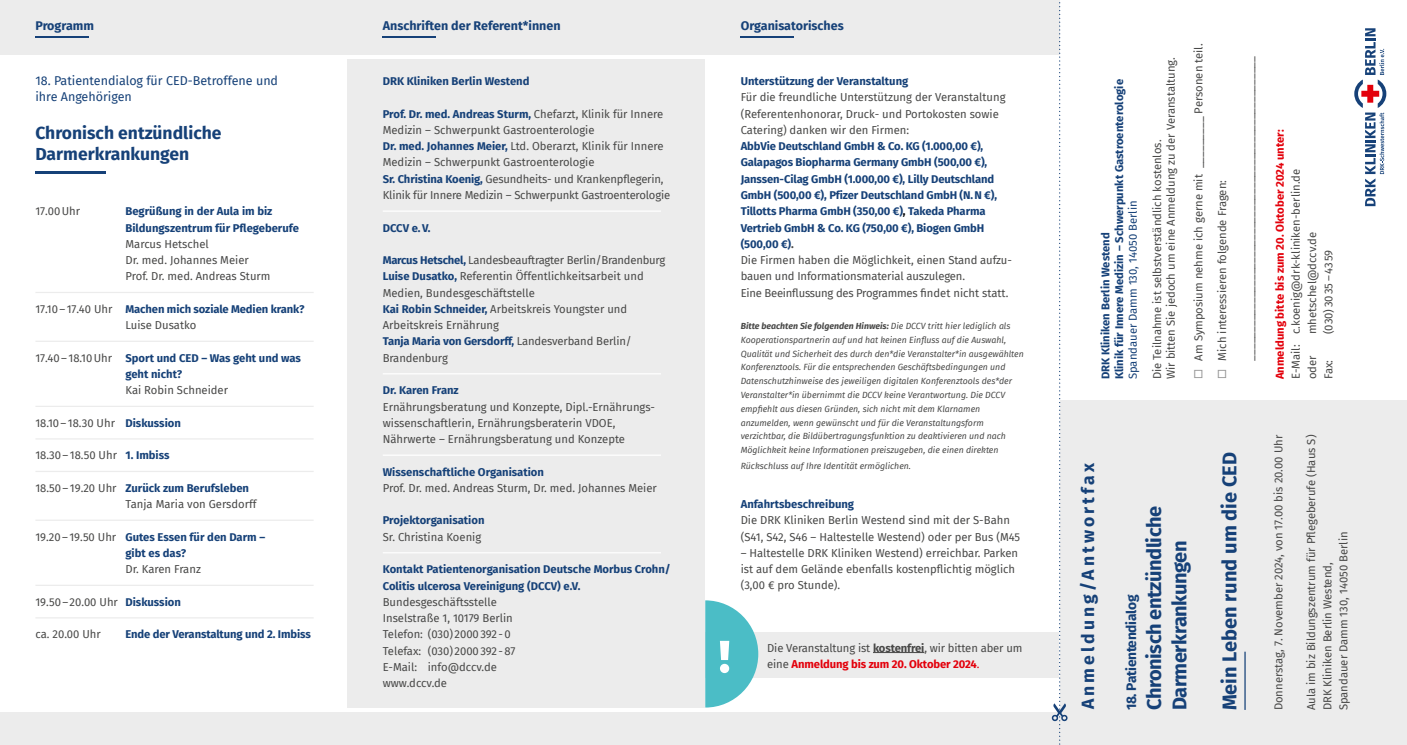
<style>
.page{position:relative;width:1407px;height:745px;background:#fff}
.page>*{position:absolute;margin:0;border:0;box-sizing:border-box;transform-origin:0 0}
.t1{font:700 20px/25px "Fira Sans";letter-spacing:-.02em;color:#164178}
.t2{font:700 20px "Fira Sans";color:#164178}
.t3{font:700 17.5px/21.2px "Fira Sans";color:#164178}
.t4{font:700 17.5px "Fira Sans";letter-spacing:.175em;color:#164178}
.t5{font:700 13.75px "Fira Sans";letter-spacing:-.02em;color:#164178}
.t6{font:12.5px/16.2px "Fira Sans";color:#164178}
.t7{font:700 12.5px "Fira Sans";color:#164178}
.t8{font:11.25px/16.2px "Fira Sans";color:#484847}
.t9{font:700 11.25px/16.2px "Fira Sans";letter-spacing:-.01em;color:#164178}
.t10{font:700 11.25px "Fira Sans";color:#e3000b}
.t11{font:11.25px "Fira Sans";color:#164178}
.t12{font:italic 8.75px/13.8px "Fira Sans";color:#484847}
.s1{font-weight:400;color:#484847}
.s2{font-weight:700;color:#164178}
.s3{color:#000}
.s4{color:#484847}
.s5{font-weight:700}
.s6{font-weight:700;color:#e3000b}
.s7{color:#e3000b}
.s8{color:#919191}
</style>
<div class="page">
<div style="left:705px;top:631px;width:354px;height:45px;background:#ececec"></div>
<div style="left:1060px;top:400px;width:347px;height:344px;background:#ececec"></div>
<svg style="left:1354px;top:28px;width:32px;height:178px"></svg>
<hr style="left:35px;top:171px;width:71px;height:2px;background:#164178">
<hr style="left:35px;top:291px;width:279px;height:2px;background:#ececec">
<hr style="left:35px;top:340px;width:279px;height:1px;background:#ececec">
<hr style="left:35px;top:405px;width:279px;height:1px;background:#ececec">
<hr style="left:35px;top:438px;width:279px;height:1px;background:#ececec">
<hr style="left:35px;top:470px;width:279px;height:1px;background:#ececec">
<hr style="left:35px;top:519px;width:279px;height:1px;background:#ececec">
<hr style="left:35px;top:584px;width:279px;height:1px;background:#ececec">
<hr style="left:35px;top:616px;width:279px;height:2px;background:#ececec">
<div style="left:0;top:711px;width:1059px;height:33px;background:#ececec"></div>
<div style="left:347px;top:59px;width:358px;height:648px;background:#ececec"></div>
<div style="left:0;top:0;width:1059px;height:55px;background:#ececec"></div>
<hr style="left:383px;top:36px;width:53px;height:2px;background:#164178">
<hr style="left:35px;top:36px;width:54px;height:2px;background:#164178">
<hr style="left:741px;top:36px;width:53px;height:2px;background:#164178">
<hr style="left:383px;top:210px;width:278px;height:1px;background:#fff">
<hr style="left:383px;top:373px;width:278px;height:1px;background:#fff">
<hr style="left:383px;top:454px;width:278px;height:1px;background:#fff">
<hr style="left:383px;top:551px;width:278px;height:2px;background:#fff">
<svg style="left:1051px;top:0;width:17px;height:745px"></svg>
<hr style="left:1244px;top:651px;width:1px;height:58px;background:#164178">
<svg style="left:705px;top:600px;width:53px;height:107px"></svg>
<hr style="left:873px;top:651px;width:51px;height:1px;background:#484847">
<p class="t7" style="left:35px;top:15px;width:60px">Programm</p>
<p class="t7" style="left:383px;top:15px;width:179px">Anschriften der Referent*innen</p>
<p class="t7" style="left:741px;top:15px;width:105px">Organisatorisches</p>
<p class="t6" style="left:35px;top:72px;width:244px">18. Patientendialog für CED-Betroffene und ihre Angehörigen</p>
<h2 class="t3" style="left:35px;top:121px;width:188px">Chronisch entzündliche<br>Darmerkrankungen</h2>
<p class="t8" style="left:35px;top:203px;width:46px">17.00Uhr</p>
<p class="t9" style="left:125px;top:202px;width:175px">Begrüßung in der Aula im biz<br>Bildungszentrum für Pflegeberufe</p>
<p class="t8" style="left:125px;top:235px;width:147px">Marcus Hetschel<br>Dr. med. Johannes Meier<br>Prof. Dr. med. Andreas Sturm</p>
<p class="t9" style="left:125px;top:300px;width:180px;text-indent:-90px"><span class="s1">17.10–17.40 Uhr</span> Machen mich soziale Medien krank?<br><span class="s1">Luise Dusatko</span></p>
<p class="t9" style="left:125px;top:348px;width:177px;text-indent:-90px"><span class="s1">17.40–18.10Uhr</span> Sport und CED – Was geht und was geht nicht?</p>
<p class="t8" style="left:125px;top:381px;width:104px">Kai Robin Schneider</p>
<p class="t8" style="left:35px;top:414px;width:147px">18.10–18.30 Uhr <span class="s2">Diskussion</span></p>
<p class="t8" style="left:35px;top:446px;width:136px">18.30–18.50 Uhr <span class="s2">1. Imbiss</span></p>
<p class="t8" style="left:125px;top:479px;width:133px;text-indent:-90px">18.50–19.20 Uhr <span class="s2">Zurück zum Berufsleben<br></span>Tanja Maria von Gersdorff</p>
<p class="t9" style="left:125px;top:527px;width:141px;text-indent:-90px"><span class="s1">19.20–19.50 Uhr</span> Gutes Essen für den Darm – gibt es das?</p>
<p class="t8" style="left:125px;top:560px;width:77px">Dr. Karen Franz</p>
<p class="t8" style="left:35px;top:593px;width:147px">19.50–20.00 Uhr <span class="s2">Diskussion</span></p>
<p class="t8" style="left:35px;top:625px;width:67px">ca. 20.00 Uhr</p>
<p class="t9" style="left:125px;top:625px;width:187px">Ende der Veranstaltung und 2. Imbiss</p>
<p class="t9" style="left:383px;top:72px;width:148px">DRK Kliniken Berlin Westend</p>
<p class="t8" style="left:383px;top:105px;width:289px"><span class="s2">Prof. Dr. med. Andreas Sturm,</span> Chefarzt, Klinik für Innere Medizin – Schwerpunkt Gastroenterologie<br><span class="s2">Dr. med. Johannes Meier,</span> Ltd. Oberarzt, Klinik für Innere Medizin – Schwerpunkt Gastroenterologie<br><span class="s2">Sr. Christina Koenig,</span> Gesundheits- und Krankenpflegerin, Klinik für Innere Medizin – Schwerpunkt Gastroenterologie</p>
<p class="t9" style="left:383px;top:218px;width:49px">DCCV e.V.</p>
<p class="t8" style="left:383px;top:251px;width:284px"><span class="s2">Marcus Hetschel,</span> Landesbeauftragter Berlin/Brandenburg <span class="s2">Luise Dusatko,</span> Referentin Öffentlichkeitsarbeit und Medien, Bundesgeschäftstelle<br><span class="s2">Kai Robin Schneider,</span> Arbeitskreis Youngster und Arbeitskreis Ernährung<br><span class="s2">Tanja Maria von Gersdorff,</span> Landesverband Berlin/ Brandenburg</p>
<p class="t9" style="left:383px;top:381px;width:78px">Dr. Karen Franz</p>
<p class="t8" style="left:383px;top:398px;width:274px">Ernährungsberatung und Konzepte, Dipl.-Ernährungs&shy;wissenschaftlerin, Ernährungsberaterin VDOE,<br>Nährwerte – Ernährungsberatung und Konzepte</p>
<p class="t9" style="left:383px;top:462px;width:163px">Wissenschaftliche Organisation</p>
<p class="t8" style="left:383px;top:479px;width:276px">Prof. Dr. med. Andreas Sturm, Dr. med. Johannes Meier</p>
<p class="t9" style="left:383px;top:511px;width:103px">Projektorganisation</p>
<p class="t8" style="left:383px;top:528px;width:100px">Sr. Christina Koenig</p>
<p class="t9" style="left:383px;top:560px;width:289px">Kontakt Patientenorganisation Deutsche Morbus Crohn/<br>Colitis ulcerosa Vereinigung (DCCV) e.V.</p>
<p class="t8" style="left:383px;top:593px;width:134px">Bundesgeschäftsstelle<br>Inselstraße 1, 10179 Berlin<br>Telefon: (030) 2000392-0<br>Telefax: (030) 2000392-87<br>E-Mail: info@dccv.de www.dccv.de</p>
<p class="t9" style="left:741px;top:72px;width:169px">Unterstützung der Veranstaltung</p>
<p class="t8" style="left:741px;top:89px;width:266px">Für die freundliche Unterstützung der Veranstaltung (Referentenhonorar, Druck- und Portokosten sowie<br>Catering) danken wir den Firmen:</p>
<p class="t9" style="left:741px;top:137px;width:273px">AbbVie Deutschland GmbH &amp; Co. KG (1.000,00 €), Galapagos Biopharma Germany GmbH (500,00 €), Janssen-Cilag GmbH (1.000,00 €), Lilly Deutschland GmbH (500,00 €), Pfizer Deutschland GmbH (N.N €), Tillotts Pharma GmbH (350,00 €)<span class="s3">,</span> Takeda Pharma Vertrieb GmbH &amp; Co. KG (750,00 €), Biogen GmbH (500,00 €)<span class="s4">.<br></span><span class="s1">Die Firmen haben die Möglichkeit, einen Stand aufzu&shy;bauen und Informationsmaterial auszulegen.<br>Eine Beeinflussung des Programmes findet nicht statt.</span></p>
<p class="t12" style="left:741px;top:319px;width:285px"><span class="s5">Bitte beachten Sie folgenden Hinweis:</span> Die DCCV tritt hier lediglich als Kooperationspartnerin auf und hat keinen Einfluss auf die Auswahl, Qualität und Sicherheit des durch den*die Veranstalter*in ausgewählten Konferenztools. Fü r die entsprechenden Geschäftsbedingungen und Datenschutzhinweise des jeweiligen digitalen Konferenztools des*der Veranstalter*in übernimmt die DCCV keine Verantwortung. Die DCCV empfiehlt aus diesen Gründen, sich nicht mit dem Klarnamen anzumelden, wenn gewünscht und für die Veranstaltungsform verzichtbar, die Bildü bertragungsfunktion zu deaktivieren und nach Möglichkeit keine Informationen preiszugeben, die einen direkten</p>
<p class="t12" style="left:741px;top:459px;width:172px">Rückschluss auf Ihre Identität ermöglichen.</p>
<p class="t9" style="left:741px;top:495px;width:115px">Anfahrtsbeschreibung</p>
<p class="t8" style="left:741px;top:511px;width:281px">Die DRK Kliniken Berlin Westend sind mit der S-Bahn (S41, S42, S46 – Haltestelle Westend) oder per Bus (M45</p>
<p class="t8" style="left:741px;top:544px;width:279px">– Haltestelle DRK Kliniken Westend) erreichbar. Parken ist auf dem Gelände ebenfalls kostenpflichtig möglich (3,00 € pro Stunde).</p>
<p class="t8" style="left:767px;top:639px;width:257px">Die Veranstaltung ist <span class="s5">kostenfrei</span>, wir bitten aber um eine <span class="s6">Anmeldung bis zum 20. Oktober 2024</span><span class="s7">.</span></p>
<p class="t9" style="left:1098px;top:379px;width:301px;line-height:13.8px;rotate:-90deg">DRK Kliniken Berlin Westend<br>Klinik für Innere Medizin – Schwerpunkt Gastroenterologie</p>
<p class="t11" style="left:1124px;top:379px;width:180px;rotate:-90deg">Spandauer Damm 130, 14050 Berlin</p>
<p class="t8" style="left:1150px;top:379px;width:323px;line-height:13.8px;rotate:-90deg">Die Teilnahme ist selbstverständlich kostenlos.<br>Wir bitten Sie jedoch um eine Anmeldung zu der Veranstaltung.</p>
<p class="t8" style="left:1190px;top:379px;width:337px;rotate:-90deg"><span class="s8">◻</span> Am Symposium nehme ich gerne mit _________ Personen teil.</p>
<p class="t8" style="left:1214px;top:379px;width:200px;rotate:-90deg"><span class="s8">◻</span> Mich interessieren folgende Fragen:</p>
<p class="t8" style="left:1241px;top:360px;width:306px;rotate:-90deg">_____________________________________________________</p>
<p class="t10" style="left:1270px;top:379px;width:251px;rotate:-90deg">Anmeldung bitte bis zum 20. Oktober 2024 unter:</p>
<p class="t8" style="left:1287px;top:379px;width:212px;rotate:-90deg">E-Mail: c.koenig@drk-kliniken-berlin.de oder</p>
<p class="t8" style="left:1304px;top:334px;width:104px;rotate:-90deg">mhetschel@dccv.de</p>
<p class="t8" style="left:1320px;top:334px;width:86px;rotate:-90deg">(030) 3035–4359</p>
<p class="t8" style="left:1320px;top:379px;width:21px;rotate:-90deg">Fax:</p>
<h2 class="t4" style="left:1073px;top:708px;width:248px;rotate:-90deg">Anmeldung/Antwortfax</h2>
<h1 class="t1" style="left:1140px;top:710px;width:206px;rotate:-90deg">Chronisch entzündliche<br>Darmerkrankungen</h1>
<p class="t5" style="left:1120px;top:710px;width:117px;rotate:-90deg">18. Patientendialog</p>
<h1 class="t2" style="left:1212px;top:710px;width:260px;rotate:-90deg">Mein Leben rund um die CED</h1>
<p class="t8" style="left:1270px;top:710px;width:277px;rotate:-90deg">Donnerstag, 7. November 2024, von 17.00 bis 20.00 Uhr</p>
<p class="t8" style="left:1302px;top:710px;width:277px;rotate:-90deg">Aula im biz Bildungszentrum für Pflegeberufe (Haus S)<br>DRK Kliniken Berlin Westend,<br>Spandauer Damm 130, 14050 Berlin</p>
</div>
